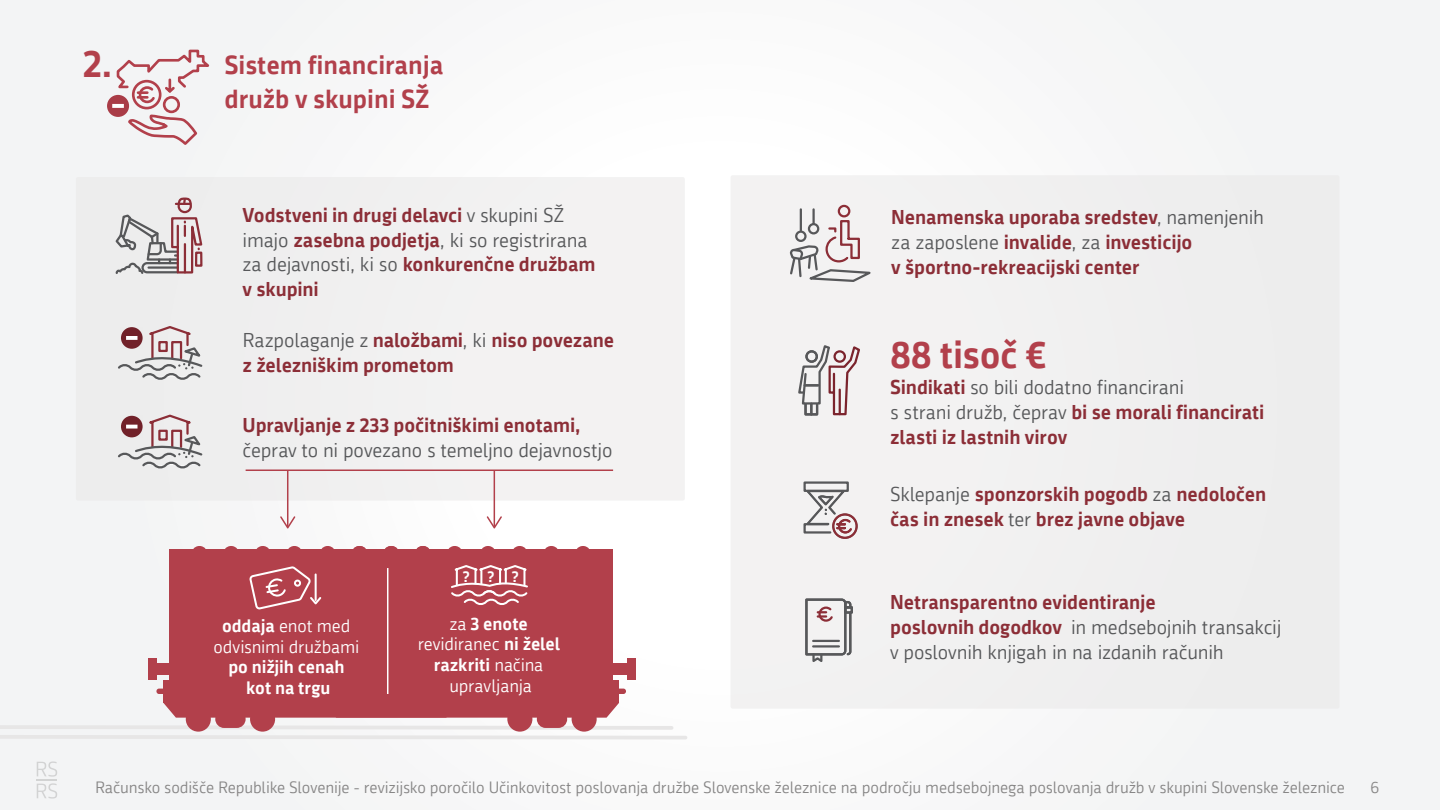
<style>
.page{position:relative;width:1440px;height:810px;background:#f6f6f6}
.page>*{position:absolute;margin:0;border:0;box-sizing:border-box;transform-origin:0 0}
.t1{font:700 37.5px "Republika";letter-spacing:-.01em;color:#b2404b}
.t2{font:700 25.5px/34.2px "Republika";color:#b2404b}
.t3{font:700 19.5px/24.8px "Republika";letter-spacing:-.005em;color:#8c2e37}
.t4{font:19.5px/24.8px "Republika";letter-spacing:-.015em;color:#57585a}
.t5{font:17.55px/20.8px "Republika";letter-spacing:-.01em;color:#fff;text-align:center}
.t6{font:700 17.55px/20.8px "Republika";letter-spacing:-.005em;color:#fff;text-align:center}
.t7{font:15.98px "Republika";letter-spacing:-.01em;color:#878686}
.t8{font:700 14.7px "Republika";color:#fff}
.s1{font-weight:400;color:#57585a}
.s2{font-weight:700}
.s3{font-weight:700;color:#8c2e37}
</style>
<div class="page">
<svg style="left:37px;top:761px;width:20px;height:16px"></svg>
<hr style="left:37px;top:779px;width:20px;height:2px;background:#878686">
<svg style="left:37px;top:783px;width:20px;height:16px"></svg>
<div style="left:76px;top:177px;width:609px;height:324px;background:#f1f1f1"></div>
<div style="left:731px;top:175px;width:608px;height:534px;background:#f1f0f0"></div>
<div style="left:153px;top:663px;width:25px;height:12px;background:#b2404b"></div>
<div style="left:149px;top:658px;width:8px;height:22px;background:#b2404b"></div>
<div style="left:169px;top:549px;width:284px;height:149px;background:#b2404b"></div>
<svg style="left:193px;top:546px;width:13px;height:3px"></svg>
<svg style="left:225px;top:546px;width:12px;height:3px"></svg>
<div style="left:163px;top:680px;width:296px;height:23px;background:#b2404b"></div>
<div style="left:156px;top:689px;width:310px;height:5px;background:#b2404b;border-radius:3px"></div>
<div style="left:606px;top:663px;width:25px;height:12px;background:#b2404b"></div>
<div style="left:627px;top:658px;width:9px;height:22px;background:#b2404b"></div>
<div style="left:330px;top:549px;width:283px;height:149px;background:#b2404b"></div>
<svg style="left:353px;top:546px;width:13px;height:3px"></svg>
<svg style="left:385px;top:546px;width:13px;height:134px"></svg>
<svg style="left:416px;top:546px;width:13px;height:3px"></svg>
<svg style="left:577px;top:546px;width:12px;height:3px"></svg>
<div style="left:324px;top:680px;width:295px;height:23px;background:#b2404b"></div>
<svg style="left:0;top:703px;width:687px;height:36px"></svg>
<div style="left:507px;top:707px;width:25px;height:25px;background:#b2404b;border-radius:50%"></div>
<div style="left:572px;top:707px;width:25px;height:25px;background:#b2404b;border-radius:50%"></div>
<div style="left:537px;top:710px;width:30px;height:18px;background:#b2404b;border-radius:9px"></div>
<div style="left:317px;top:689px;width:309px;height:5px;background:#b2404b;border-radius:3px"></div>
<svg style="left:798px;top:345px;width:62px;height:71px"></svg>
<svg style="left:115px;top:197px;width:88px;height:77px"></svg>
<hr style="left:800px;top:209px;width:2px;height:21px;background:#57585a">
<hr style="left:812px;top:209px;width:3px;height:15px;background:#57585a">
<div style="left:838px;top:205px;width:12px;height:12px;border:2px solid #8c2e37;border-radius:50%"></div>
<svg style="left:789px;top:219px;width:82px;height:63px"></svg>
<div style="left:832px;top:513px;width:26px;height:26px;border:2px solid #8c2e37;border-radius:50%"></div>
<svg style="left:803px;top:481px;width:51px;height:54px"></svg>
<svg style="left:805px;top:598px;width:48px;height:64px"></svg>
<hr style="left:813px;top:640px;width:26px;height:2px;background:#57585a">
<hr style="left:813px;top:645px;width:26px;height:3px;background:#57585a">
<hr style="left:287px;top:470px;width:1px;height:57px;background:#b2404b">
<svg style="left:280px;top:516px;width:15px;height:13px"></svg>
<hr style="left:494px;top:470px;width:1px;height:57px;background:#b2404b">
<svg style="left:487px;top:516px;width:15px;height:13px"></svg>
<svg style="left:118px;top:326px;width:85px;height:54px"></svg>
<svg style="left:121px;top:327px;width:22px;height:22px"></svg>
<svg style="left:126px;top:336px;width:12px;height:4px"></svg>
<svg style="left:118px;top:414px;width:85px;height:55px"></svg>
<svg style="left:121px;top:416px;width:22px;height:21px"></svg>
<svg style="left:126px;top:425px;width:12px;height:4px"></svg>
<svg style="left:249px;top:546px;width:85px;height:64px"></svg>
<svg style="left:448px;top:546px;width:110px;height:59px"></svg>
<hr style="left:246px;top:470px;width:367px;height:1px;background:#b2404b">
<hr style="left:387px;top:568px;width:1px;height:126px;background:#fff">
<div style="left:132px;top:80px;width:30px;height:29px;border:3px solid #b2404b;border-radius:50%"></div>
<div style="left:163px;top:96px;width:17px;height:17px;border:3px solid #b2404b;border-radius:50%"></div>
<svg style="left:126px;top:113px;width:72px;height:32px"></svg>
<svg style="left:114px;top:49px;width:96px;height:56px"></svg>
<svg style="left:107px;top:95px;width:22px;height:22px"></svg>
<svg style="left:112px;top:104px;width:12px;height:4px"></svg>
<h1 class="t1" style="left:83px;top:35px;width:31px">2.</h1>
<h2 class="t2" style="left:225px;top:46px;width:220px">Sistem financiranja družb v skupini SŽ</h2>
<p class="t3" style="left:243px;top:202px;width:354px">Vodstveni in drugi delavci <span class="s1">v skupini SŽ imajo</span> zasebna podjetja<span class="s1">, ki so registrirana za dejavnosti, ki so</span> konkurenčne družbam v skupini</p>
<p class="t3" style="left:891px;top:204px;width:374px">Nenamenska uporaba sredstev<span class="s1">, namenjenih za zaposlene</span> invalide<span class="s1">, za</span> investicijo<br>v športno-rekreacijski center</p>
<p class="t3" style="left:243px;top:327px;width:373px"><span class="s1">Razpolaganje z</span> naložbami<span class="s1">, ki</span> niso povezane z železniškim prometom</p>
<p class="t3" style="left:243px;top:412px;width:339px">Upravljanje z 233 počitniškimi enotami,</p>
<p class="t4" style="left:243px;top:437px;width:371px">čeprav to ni povezano s temeljno dejavnostjo</p>
<p class="t5" style="left:213px;top:614px;width:148px"><span class="s2">oddaja</span> enot med odvisnimi družbami</p>
<p class="t6" style="left:229px;top:656px;width:117px">po nižjih cenah kot na trgu</p>
<p class="t8" style="left:463px;top:565px;width:57px">???</p>
<p class="t5" style="left:418px;top:612px;width:144px">za <span class="s2">3 enote </span>revidiranec <span class="s2">ni želel razkriti</span> načina upravljanja</p>
<h1 class="t1" style="left:890px;top:326px;width:158px">88 tisoč €</h1>
<p class="t3" style="left:890px;top:374px;width:376px">Sindikati <span class="s1">so bili dodatno financirani<br>s strani družb, čeprav</span> bi se morali financirati zlasti iz lastnih virov</p>
<p class="t3" style="left:890px;top:481px;width:378px"><span class="s1">Sklepanje</span> sponzorskih pogodb <span class="s1">za</span> nedoločen čas in znesek <span class="s1">ter</span> brez javne objave</p>
<p class="t4" style="left:890px;top:589px;width:393px"><span class="s3">Netransparentno evidentiranje<br>poslovnih dogodkov</span> in medsebojnih transakcij v poslovnih knjigah in na izdanih računih</p>
<p class="t7" style="left:95px;top:777px;width:1251px">Računsko sodišče Republike Slovenije - revizijsko poročilo Učinkovitost poslovanja družbe Slovenske železnice na področju medsebojnega poslovanja družb v skupini Slovenske železnice</p>
<p class="t7" style="left:1370px;top:777px;width:10px">6</p>
</div>
